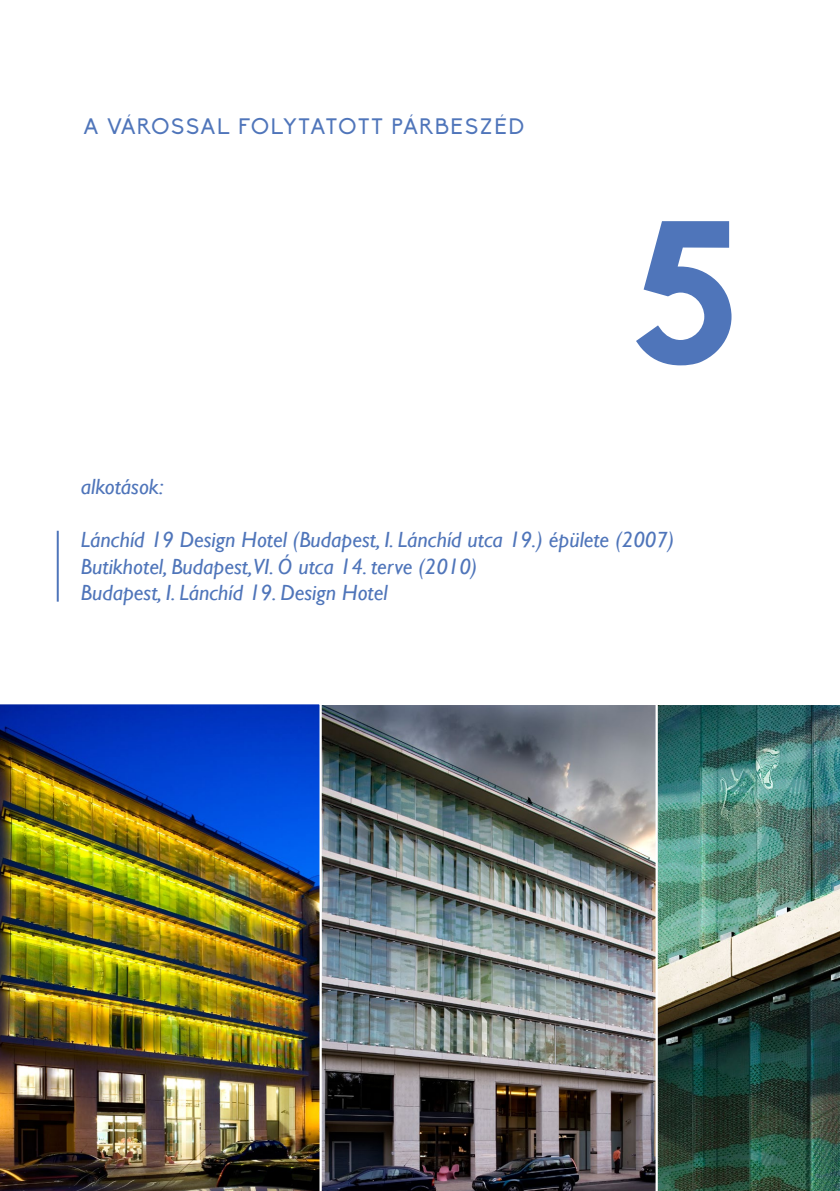
<style>
.page{position:relative;width:840px;height:1191px;background:#fff}
.page>*{position:absolute;margin:0;border:0;box-sizing:border-box;transform-origin:0 0}
.t1{font:700 200px "Biko";color:#4f75ba}
.t2{font:italic 22px/26.4px "Gill Sans";color:#4f75ba}
.t3{font:22px "Biko";letter-spacing:.075em;color:#4f75ba}
</style>
<div class="page">
<img style="left:657px;top:705px;width:182px;height:486px">
<img style="left:321px;top:705px;width:335px;height:486px">
<img style="left:0;top:704px;width:320px;height:487px">
<hr style="left:57px;top:531px;width:2px;height:70px;background:#4f75ba">
<p class="t3" style="left:84px;top:114px;width:103px">A VÁROSSAL</p>
<p class="t3" style="left:238px;top:114px;width:168px">FOLYTATOTT PÁRBES</p>
<p class="t3" style="left:479px;top:114px;width:46px">ZÉD</p>
<h1 class="t1" style="left:629px;top:173px;width:109px">5</h1>
<p class="t2" style="left:81px;top:474px;width:84px">alkotások:</p>
<p class="t2" style="left:81px;top:527px;width:594px">Lánchíd 19 Design Hotel (Budapest, I. Lánchíd utca 19.) épülete (2007)<br>Butikhotel, Budapest,VI. Ó utca 14. terve (2010)<br>Budapest, I. Lánchíd 19. Design Hotel</p>
</div>
